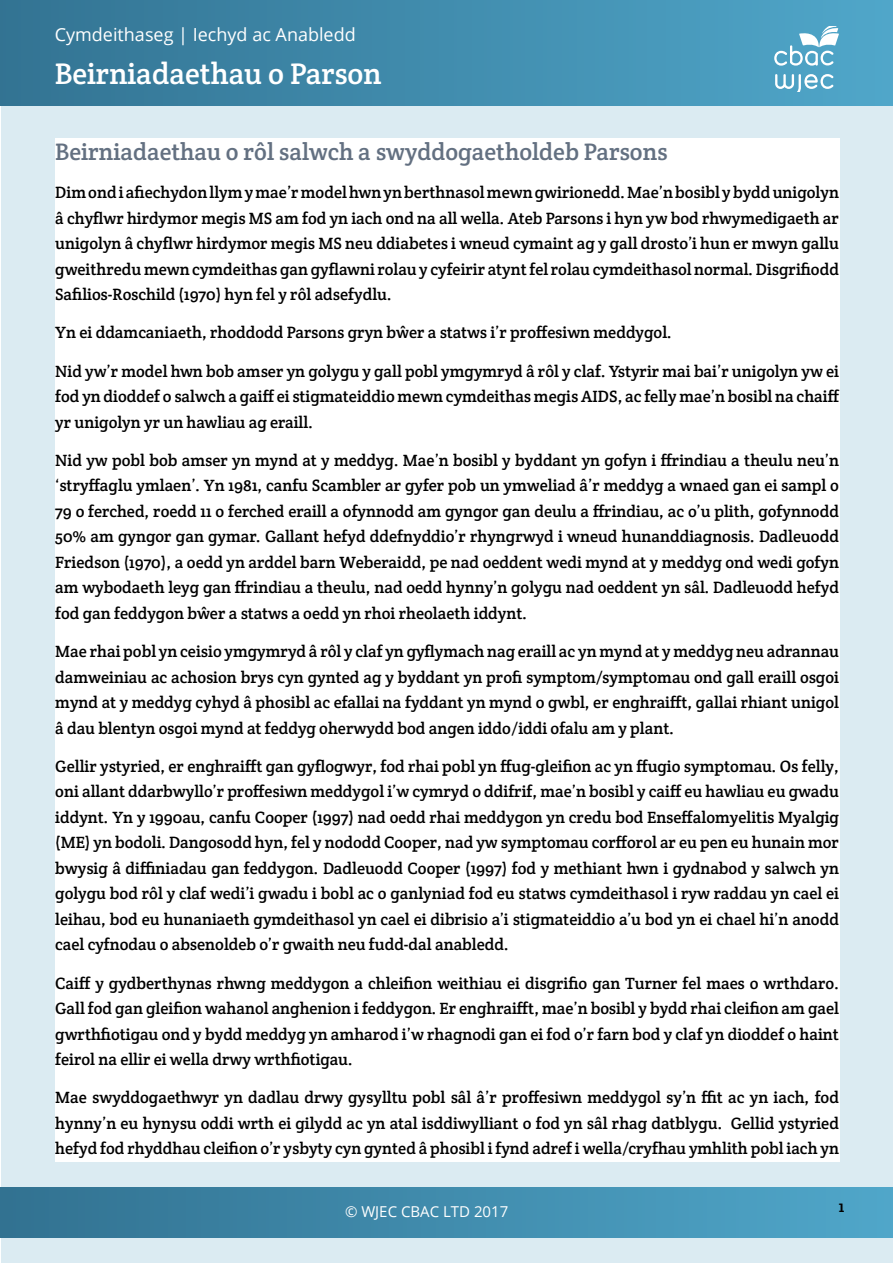
<style>
.page{position:relative;width:893px;height:1263px;background:#fff}
.page>*{position:absolute;margin:0;border:0;box-sizing:border-box;transform-origin:0 0}
.t1{font:30px "Crete Round";color:#fff}
.t2{font:24px "Crete Round";color:#637081}
.t3{font:18px "Open Sans";color:#fff}
.t4{font:16.5px/25.5px "Crete Round";color:#000;text-align:justify}
.t5{font:15px "Open Sans";color:#fff}
</style>
<div class="page">
<div style="left:1px;top:1px;width:892px;height:1262px;background:#dbebf2"></div>
<div style="left:0;top:1px;width:893px;height:105px;background:linear-gradient(to right,#337392,#50a7ca)"></div>
<div style="left:0;top:1187px;width:893px;height:50px;background:linear-gradient(to right,#327291,#50a7c9)"></div>
<div style="left:55px;top:138px;width:785px;height:1024px;background:#fff"></div>
<svg style="left:775px;top:74px;width:58px;height:18px"></svg>
<svg style="left:774px;top:27px;width:65px;height:39px;background:#82bdd5"></svg>
<p class="t3" style="left:55px;top:22px;width:303px">Cymdeithaseg | Iechyd ac Anabledd</p>
<h1 class="t1" style="left:55px;top:54px;width:328px">Beirniadaethau o Parson</h1>
<h2 class="t2" style="left:55px;top:136px;width:614px">Beirniadaethau o rôl salwch a swyddogaetholdeb Parsons</h2>
<p class="t4" style="left:55px;top:179px;width:785px">Dim ond i afiechydon llym y mae’r model hwn yn berthnasol mewn gwirionedd. Mae’n bosibl y bydd unigolyn â chyflwr hirdymor megis MS am fod yn iach ond na all wella. Ateb Parsons i hyn yw bod rhwymedigaeth ar unigolyn â chyflwr hirdymor megis MS neu ddiabetes i wneud cymaint ag y gall drosto’i hun er mwyn gallu gweithredu mewn cymdeithas gan gyflawni rolau y cyfeirir atynt fel rolau cymdeithasol normal. Disgrifiodd Safilios-Roschild (1970) hyn fel y rôl adsefydlu.</p>
<p class="t4" style="left:55px;top:320px;width:618px">Yn ei ddamcaniaeth, rhoddodd Parsons gryn bŵer a statws i’r proffesiwn meddygol.</p>
<p class="t4" style="left:55px;top:358px;width:785px">Nid yw’r model hwn bob amser yn golygu y gall pobl ymgymryd â rôl y claf. Ystyrir mai bai’r unigolyn yw ei fod yn dioddef o salwch a gaiff ei stigmateiddio mewn cymdeithas megis AIDS, ac felly mae’n bosibl na chaiff yr unigolyn yr un hawliau ag eraill.</p>
<p class="t4" style="left:55px;top:447px;width:785px">Nid yw pobl bob amser yn mynd at y meddyg. Mae’n bosibl y byddant yn gofyn i ffrindiau a theulu neu’n ‘stryffaglu ymlaen’. Yn 1981, canfu Scambler ar gyfer pob un ymweliad â’r meddyg a wnaed gan ei sampl o 79 o ferched, roedd 11 o ferched eraill a ofynnodd am gyngor gan deulu a ffrindiau, ac o’u plith, gofynnodd 50% am gyngor gan gymar. Gallant hefyd ddefnyddio’r rhyngrwyd i wneud hunanddiagnosis. Dadleuodd Friedson (1970), a oedd yn arddel barn Weberaidd, pe nad oeddent wedi mynd at y meddyg ond wedi gofyn am wybodaeth leyg gan ffrindiau a theulu, nad oedd hynny’n golygu nad oeddent yn sâl. Dadleuodd hefyd fod gan feddygon bŵer a statws a oedd yn rhoi rheolaeth iddynt.</p>
<p class="t4" style="left:55px;top:638px;width:785px">Mae rhai pobl yn ceisio ymgymryd â rôl y claf yn gyflymach nag eraill ac yn mynd at y meddyg neu adrannau damweiniau ac achosion brys cyn gynted ag y byddant yn profi symptom/symptomau ond gall eraill osgoi mynd at y meddyg cyhyd â phosibl ac efallai na fyddant yn mynd o gwbl, er enghraifft, gallai rhiant unigol â dau blentyn osgoi mynd at feddyg oherwydd bod angen iddo/iddi ofalu am y plant.</p>
<p class="t4" style="left:55px;top:753px;width:785px">Gellir ystyried, er enghraifft gan gyflogwyr, fod rhai pobl yn ffug-gleifion ac yn ffugio symptomau. Os felly, oni allant ddarbwyllo’r proffesiwn meddygol i’w cymryd o ddifrif, mae’n bosibl y caiff eu hawliau eu gwadu iddynt. Yn y 1990au, canfu Cooper (1997) nad oedd rhai meddygon yn credu bod Enseffalomyelitis Myalgig (ME) yn bodoli. Dangosodd hyn, fel y nododd Cooper, nad yw symptomau corfforol ar eu pen eu hunain mor bwysig â diffiniadau gan feddygon. Dadleuodd Cooper (1997) fod y methiant hwn i gydnabod y salwch yn golygu bod rôl y claf wedi’i gwadu i bobl ac o ganlyniad fod eu statws cymdeithasol i ryw raddau yn cael ei leihau, bod eu hunaniaeth gymdeithasol yn cael ei dibrisio a’i stigmateiddio a’u bod yn ei chael hi’n anodd cael cyfnodau o absenoldeb o’r gwaith neu fudd-dal anabledd.</p>
<p class="t4" style="left:55px;top:970px;width:785px">Caiff y gydberthynas rhwng meddygon a chleifion weithiau ei disgrifio gan Turner fel maes o wrthdaro.<br>Gall fod gan gleifion wahanol anghenion i feddygon. Er enghraifft, mae’n bosibl y bydd rhai cleifion am gael gwrthfiotigau ond y bydd meddyg yn amharod i’w rhagnodi gan ei fod o’r farn bod y claf yn dioddef o haint feirol na ellir ei wella drwy wrthfiotigau.</p>
<p class="t4" style="left:55px;top:1085px;width:785px">Mae swyddogaethwyr yn dadlau drwy gysylltu pobl sâl â’r proffesiwn meddygol sy’n ffit ac yn iach, fod hynny’n eu hynysu oddi wrth ei gilydd ac yn atal isddiwylliant o fod yn sâl rhag datblygu. Gellid ystyried hefyd fod rhyddhau cleifion o’r ysbyty cyn gynted â phosibl i fynd adref i wella/cryfhau ymhlith pobl iach yn</p>
<p class="t5" style="left:345px;top:1201px;width:165px">© WJEC CBAC LTD 2017</p>
<p class="t4" style="left:839px;top:1193px;width:7px">1</p>
</div>
